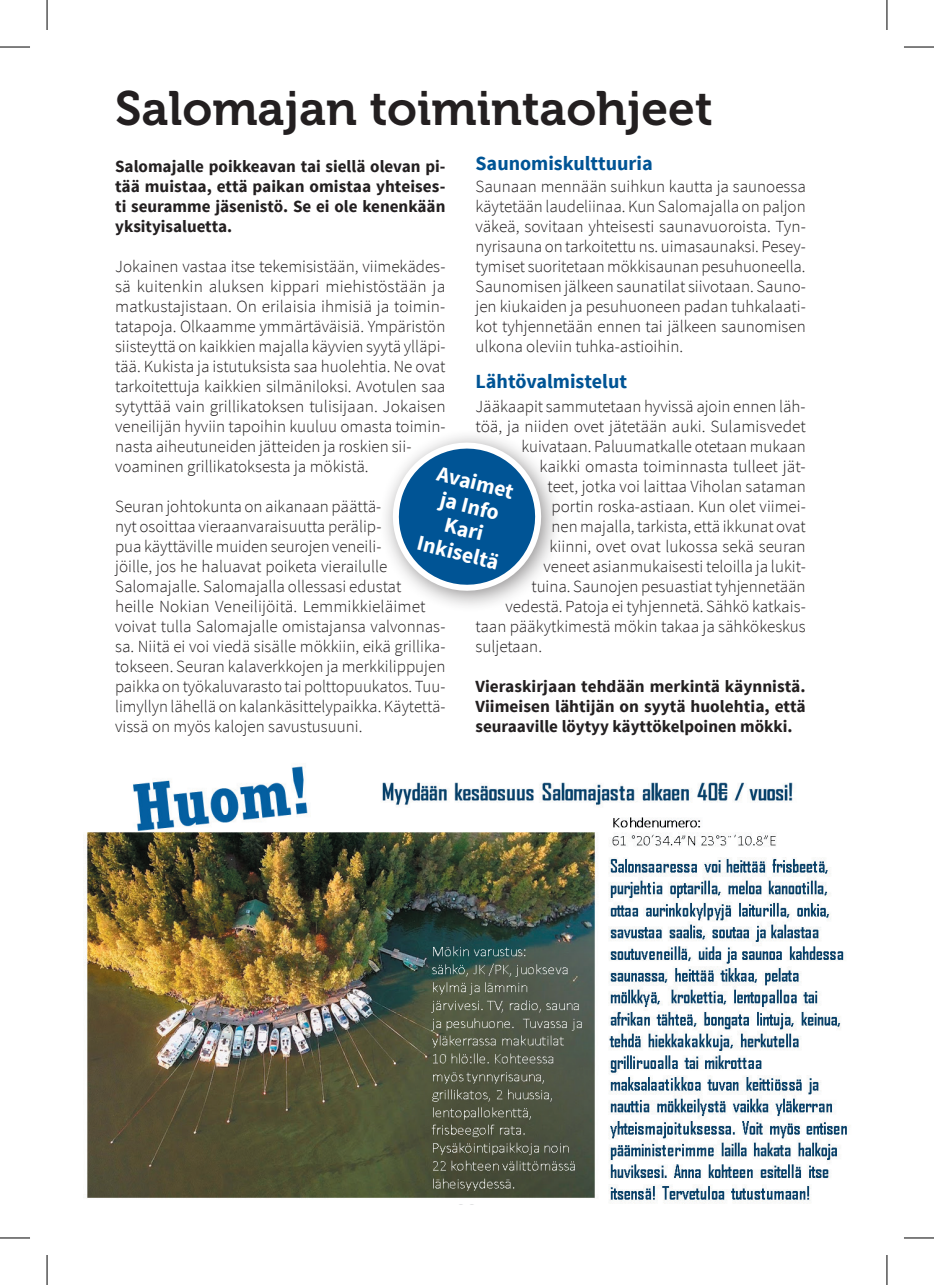
<style>
.page{position:relative;width:934px;height:1285px;background:#fff}
.page>*{position:absolute;margin:0;border:0;box-sizing:border-box;transform-origin:0 0}
.t1{font:48px "Museo 700";color:#231f20}
.t2{font:700 21.6px/24px "Source Sans Pro";color:#fff;text-align:center}
.t3{font:700 20px "Source Sans Pro";color:#005495}
.t4{font:300 17px/20px "Source Sans Pro";color:#231f20}
.t5{font:700 17px/20px "Source Sans Pro";color:#231f20;text-align:justify}
</style>
<div class="page">
<div style="left:378px;top:428px;width:185px;height:185px;background:#231f20;opacity:.5"></div>
<svg style="left:379px;top:429px;width:175px;height:168px"></svg>
<img style="left:84px;top:766px;width:764px;height:438px">
<hr style="left:0;top:47px;width:30px;height:1px;background:#000">
<hr style="left:903px;top:47px;width:30px;height:1px;background:#000">
<hr style="left:0;top:1237px;width:30px;height:1px;background:#000">
<hr style="left:903px;top:1237px;width:30px;height:1px;background:#000">
<hr style="left:47px;top:0;width:1px;height:30px;background:#000">
<hr style="left:47px;top:1255px;width:1px;height:30px;background:#000">
<hr style="left:886px;top:0;width:1px;height:30px;background:#000">
<hr style="left:886px;top:1255px;width:1px;height:30px;background:#000">
<h1 class="t1" style="left:115px;top:82px;width:599px">Salomajan toimintaohjeet</h1>
<p class="t5" style="left:115px;top:157px;width:332px">Salomajalle poikkeavan tai siellä olevan pi&shy;tää muistaa, että paikan omistaa yhteises&shy;ti seuramme jäsenistö. Se ei ole kenenkään yksityisaluetta.</p>
<p class="t4" style="left:115px;top:256px;width:332px">Jokainen vastaa itse tekemisistään, viimekädes&shy;sä kuitenkin aluksen kippari miehistöstään ja matkustajistaan. On erilaisia ihmisiä ja toimin&shy;tatapoja. Olkaamme ymmärtäväisiä. Ympäristön siisteyttä on kaikkien majalla käyvien syytä ylläpi&shy;tää. Kukista ja istutuksista saa huolehtia. Ne ovat tarkoitettuja kaikkien silmäniloksi. Avotulen saa sytyttää vain grillikatoksen tulisijaan. Jokaisen veneilijän hyviin tapoihin kuuluu omasta toimin&shy;nasta aiheutuneiden jätteiden ja roskien sii&shy;voaminen grillikatoksesta ja mökistä.</p>
<p class="t4" style="left:115px;top:496px;width:332px">Seuran johtokunta on aikanaan päättä-<br>nyt osoittaa vieraanvaraisuutta perälip-<br>pua käyttäville muiden seurojen veneili-<br>jöille, jos he haluavat poiketa vierailulle Salomajalle. Salomajalla ollessasi edustat<br>heille Nokian Veneilijöitä. Lemmikkieläimet voivat tulla Salomajalle omistajansa valvonnas&shy;sa. Niitä ei voi viedä sisälle mökkiin, eikä grillika&shy;tokseen. Seuran kalaverkkojen ja merkkilippujen paikka on työkaluvarasto tai polttopuukatos. Tuu&shy;limyllyn lähellä on kalankäsittelypaikka. Käytettä&shy;vissä on myös kalojen savustusuuni.</p>
<p class="t3" style="left:475px;top:150px;width:179px">Saunomiskulttuuria</p>
<p class="t4" style="left:475px;top:176px;width:332px;text-align:justify">Saunaan mennään suihkun kautta ja saunoessa käytetään laudeliinaa. Kun Salomajalla on paljon väkeä, sovitaan yhteisesti saunavuoroista. Tyn&shy;nyrisauna on tarkoitettu ns. uimasaunaksi. Pesey&shy;tymiset suoritetaan mökkisaunan pesuhuoneella.<br>Saunomisen jälkeen saunatilat siivotaan. Sauno&shy;jen kiukaiden ja pesuhuoneen padan tuhkalaati&shy;kot tyhjennetään ennen tai jälkeen saunomisen ulkona oleviin tuhka-astioihin.</p>
<p class="t3" style="left:475px;top:368px;width:153px">Lähtövalmistelut</p>
<p class="t4" style="left:475px;top:396px;width:331px">Jääkaapit sammutetaan hyvissä ajoin ennen läh-</p>
<p class="t4" style="left:475px;top:416px;width:332px">töä, ja niiden ovet jätetään auki. Sulamisvedet</p>
<p class="t4" style="left:521px;top:436px;width:285px">kuivataan. Paluumatkalle otetaan mukaan</p>
<p class="t4" style="left:539px;top:456px;width:268px">kaikki omasta toiminnasta tulleet jät-</p>
<p class="t4" style="left:547px;top:476px;width:259px">teet, jotka voi laittaa Viholan sataman</p>
<p class="t4" style="left:551px;top:496px;width:255px">portin roska-astiaan. Kun olet viimei-</p>
<p class="t4" style="left:551px;top:516px;width:255px">nen majalla, tarkista, että ikkunat ovat</p>
<p class="t4" style="left:549px;top:536px;width:257px">kiinni, ovet ovat lukossa sekä seuran</p>
<p class="t4" style="left:543px;top:556px;width:264px">veneet asianmukaisesti teloilla ja lukit-</p>
<p class="t4" style="left:531px;top:576px;width:275px">tuina. Saunojen pesuastiat tyhjennetään</p>
<p class="t4" style="left:505px;top:596px;width:302px">vedestä. Patoja ei tyhjennetä. Sähkö katkais-</p>
<p class="t4" style="left:475px;top:616px;width:331px">taan pääkytkimestä mökin takaa ja sähkökeskus</p>
<p class="t4" style="left:475px;top:636px;width:68px">suljetaan.</p>
<p class="t5" style="left:475px;top:677px;width:331px">Vieraskirjaan tehdään merkintä käynnistä.<br>Viimeisen lähtijän on syytä huolehtia, että seuraaville löytyy käyttökelpoinen mökki.</p>
<p class="t2" style="left:437px;top:462px;width:85px;rotate:14deg">Avaimet ja Info<br>Kari<br>Inkiseltä</p>
</div>
